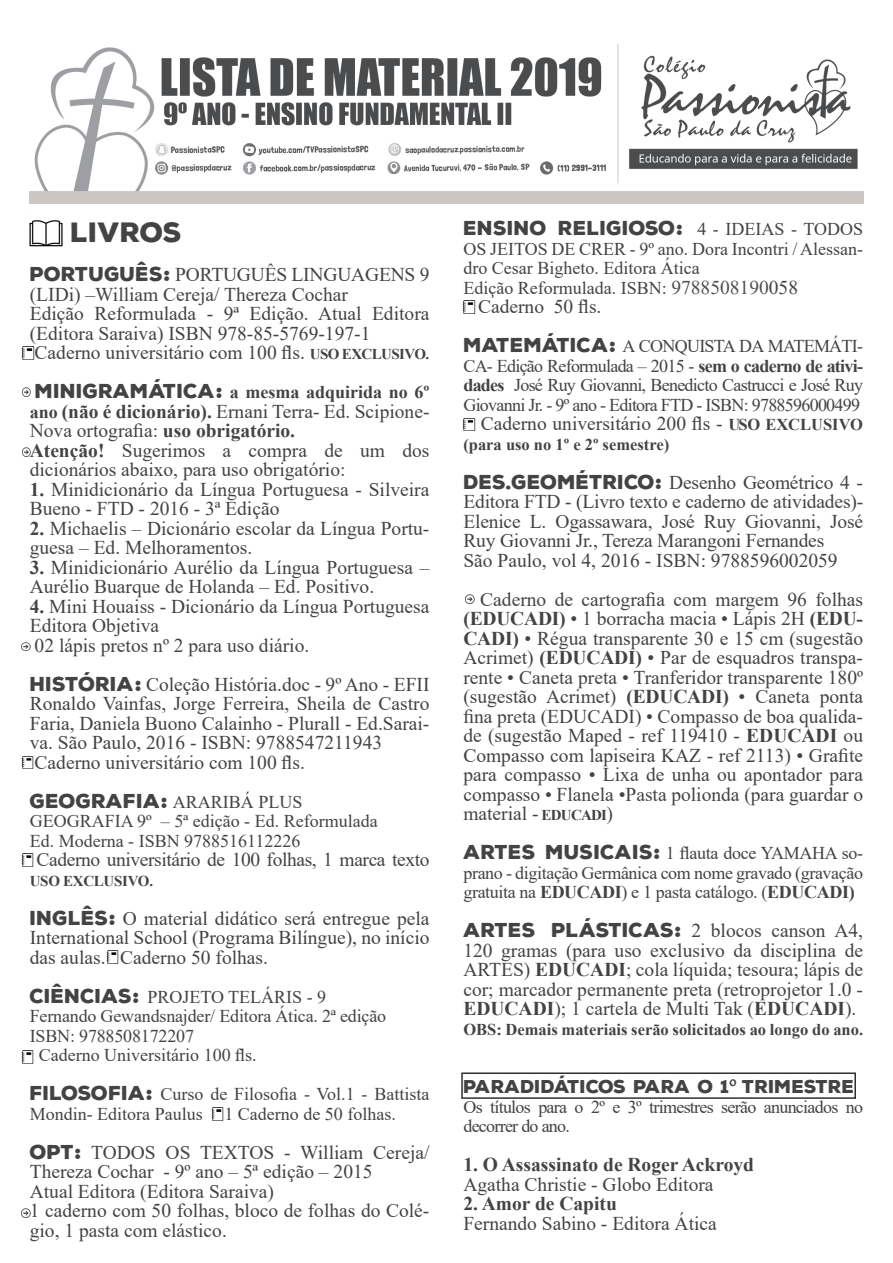
<style>
.page{position:relative;width:893px;height:1263px;background:#fff}
.page>*{position:absolute;margin:0;border:0;box-sizing:border-box;transform-origin:0 0}
.t1{font:900 27px "Nexa Rust Sans";color:#424345}
.t2{font:19.5px/19.5px "Times New Roman";color:#424345}
.t3{font:19.5px/19.5px "Times New Roman";color:#414243;text-align:justify}
.t4{font:19.5px "Times New Roman";letter-spacing:-.02em;color:#424345}
.t5{font:700 19.5px "Times New Roman";color:#424345}
.t6{font:900 19.5px "Nexa Rust Sans";color:#424345}
.t7{font:18px/19.5px "Times New Roman";color:#424345}
.t8{font:18px/19.5px "Times New Roman";letter-spacing:-.04em;color:#424345}
.t9{font:700 18px "Times New Roman";color:#424345}
.t10{font:900 18px "Nexa Rust Sans";color:#424345}
.t11{font:700 16.5px "Times New Roman";color:#424345}
.t12{font:700 15px "Times New Roman";letter-spacing:-.02em;color:#424345}
.s1{font-family:"Nexa Rust Sans";font-weight:900}
.s2{font-family:"Matiz"}
.s3{color:#414243}
.s4{font-weight:700;font-size:15px}
.s5{font-family:"Nexa Rust Sans";font-weight:900;font-size:19.5px}
.s6{font-family:"Matiz";font-weight:400;font-size:19.5px}
.s7{font-weight:700;font-size:18px}
.s8{font-weight:700}
.s9{font-family:"Matiz";font-size:19.5px}
.s10{font-family:"Nexa Rust Sans";font-weight:900;color:#424345}
.s11{font-family:"Matiz";color:#424345}
.s12{color:#424345}
.s13{font-family:"Matiz";font-weight:400}
.s14{font-family:"Times New Roman";font-weight:400;font-size:18px}
.s15{font-size:19.5px;color:#525051}
.s16{font-size:19.5px}
.s17{font-weight:700;font-size:16.5px}
.s18{font-weight:700;color:#414243}
.s19{font-family:"Albertus";font-weight:500}
</style>
<div class="page">
<img style="left:30px;top:44px;width:833px;height:160px">
<img style="left:29px;top:220px;width:34px;height:27px">
<svg style="left:22px;top:347px;width:12px;height:13px"></svg>
<svg style="left:21px;top:756px;width:13px;height:13px"></svg>
<svg style="left:21px;top:853px;width:13px;height:13px"></svg>
<svg style="left:21px;top:1051px;width:13px;height:13px"></svg>
<svg style="left:22px;top:1209px;width:8px;height:9px"></svg>
<svg style="left:22px;top:447px;width:9px;height:9px"></svg>
<svg style="left:22px;top:388px;width:9px;height:8px"></svg>
<svg style="left:463px;top:301px;width:12px;height:13px"></svg>
<svg style="left:462px;top:418px;width:13px;height:13px"></svg>
<svg style="left:465px;top:595px;width:9px;height:8px"></svg>
<div style="left:461px;top:1072px;width:395px;height:27px;border:2px solid #2e2f2e"></div>
<svg style="left:106px;top:950px;width:13px;height:13px"></svg>
<svg style="left:211px;top:1107px;width:13px;height:13px"></svg>
<svg style="left:22px;top:642px;width:8px;height:9px"></svg>
<p class="t1" style="left:71px;top:214px;width:113px">LIVROS</p>
<p class="t2" style="left:30px;top:264px;width:401px"><span class="s1">PORTUGUÊS</span><span class="s2">:</span> PORTUGUÊS LINGUAGENS 9</p>
<p class="t2" style="left:30px;top:284px;width:320px">(LIDi) –William Cereja/ Thereza Cochar</p>
<p class="t2" style="left:30px;top:303px;width:401px">Edição Reformulada <span class="s3">- 9ª Edição.</span> Atual Editora (Editora Saraiva) <span class="s3">ISBN 978-85-5769-197-1</span></p>
<p class="t2" style="left:35px;top:342px;width:396px">Caderno universitário com 100 fls. <span class="s4">USO EXCLUSIVO.</span></p>
<p class="t9" style="left:35px;top:379px;width:396px"><span class="s5">MINIGRAMÁTICA</span><span class="s6">:</span> a mesma adquirida no 6º</p>
<p class="t2" style="left:30px;top:401px;width:401px"><span class="s7">ano</span> <span class="s8">(não é dicionário).</span> Ernani Terra- Ed. Scipione-<br>Nova ortografia: <span class="s8">uso obrigatório.</span></p>
<p class="t2" style="left:30px;top:440px;width:401px"><span class="s8">Atenção!</span> Sugerimos a compra de um dos dicionários abaixo, para uso obrigatório:</p>
<p class="t2" style="left:30px;top:479px;width:401px"><span class="s8">1.</span> Minidicionário da Língua Portuguesa - Silveira<br>Bueno - FTD - 2016 - 3ª Edição</p>
<p class="t2" style="left:30px;top:518px;width:401px"><span class="s8">2.</span> Michaelis – Dicionário escolar da Língua Portu&shy;guesa – Ed. Melhoramentos.</p>
<p class="t2" style="left:30px;top:557px;width:401px"><span class="s8">3.</span> Minidicionário Aurélio da Língua Portuguesa –<br>Aurélio Buarque de Holanda – Ed. Positivo.</p>
<p class="t2" style="left:30px;top:596px;width:401px"><span class="s8">4.</span> Mini Houaiss - Dicionário da Língua Portuguesa</p>
<p class="t2" style="left:30px;top:615px;width:131px">Editora Objetiva</p>
<p class="t2" style="left:35px;top:635px;width:276px">02 lápis pretos nº 2 para uso diário.</p>
<p class="t2" style="left:30px;top:674px;width:401px"><span class="s1">HISTÓRIA</span><span class="s2">:</span> Coleção História.doc - 9º Ano - EFII</p>
<p class="t2" style="left:30px;top:693px;width:401px;text-align:justify">Ronaldo Vainfas, Jorge Ferreira, Sheila de Castro Faria, Daniela Buono Calainho - Plurall - Ed.Sarai&shy;va. São Paulo, 2016 - ISBN: 9788547211943</p>
<p class="t2" style="left:35px;top:752px;width:272px">Caderno universitário com 100 fls.</p>
<p class="t7" style="left:30px;top:791px;width:274px"><span class="s5">GEOGRAFIA</span><span class="s9">:</span> ARARIBÁ PLUS</p>
<p class="t7" style="left:30px;top:811px;width:350px">GEOGRAFIA 9º – 5ª edição - Ed. Reformulada</p>
<p class="t7" style="left:30px;top:830px;width:272px">Ed. Moderna - ISBN 9788516112226</p>
<p class="t4" style="left:37px;top:846px;width:394px">Caderno universitário de 100 folhas, 1 marca texto</p>
<p class="t12" style="left:30px;top:870px;width:125px">USO EXCLUSIVO.</p>
<p class="t3" style="left:30px;top:908px;width:401px"><span class="s10">INGLÊS</span><span class="s11">:</span> O material didático será entregue pela International School (Programa Bilíngue), no início das aulas. <span class="s12">Caderno 50 folhas.</span></p>
<p class="t7" style="left:30px;top:986px;width:298px"><span class="s5">CIÊNCIAS</span><span class="s9">:</span> PROJETO TELÁRIS - 9</p>
<p class="t7" style="left:30px;top:1006px;width:358px">Fernando Gewandsnajder/ Editora Ática. 2ª edição</p>
<p class="t7" style="left:30px;top:1025px;width:166px">ISBN: 9788508172207</p>
<p class="t7" style="left:39px;top:1045px;width:219px">Caderno Universitário 100 fls.</p>
<p class="t7" style="left:30px;top:1084px;width:401px"><span class="s5">FILOSOFIA</span><span class="s9">:</span> Curso de Filosofia - Vol.1 - Battista<br>Mondin- Editora Paulus 1 Caderno de 50 folhas.</p>
<p class="t2" style="left:30px;top:1142px;width:401px"><span class="s1">OPT</span><span class="s2">:</span> TODOS OS TEXTOS - William Cereja/<br>Thereza Cochar - 9º ano – 5ª edição – 2015</p>
<p class="t2" style="left:30px;top:1181px;width:246px">Atual Editora (Editora Saraiva)</p>
<p class="t2" style="left:30px;top:1200px;width:401px">1 caderno com 50 folhas, bloco de folhas do Colé&shy;gio, 1 pasta com elástico.</p>
<p class="t6" style="left:463px;top:215px;width:401px">ENSINO RELIGIOSO<span class="s13">:</span> <span class="s14">4 - IDEIAS - TODOS</span></p>
<p class="t7" style="left:463px;top:238px;width:401px">OS JEITOS DE CRER - 9º ano. Dora Incontri / Alessan&shy;dro Cesar Bigheto. Editora Ática</p>
<p class="t7" style="left:463px;top:277px;width:336px">Edição Reformulada. ISBN: <span class="s15">9788508190</span><span class="s16">058</span></p>
<p class="t2" style="left:478px;top:296px;width:125px">Caderno 50 fls.</p>
<p class="t7" style="left:463px;top:336px;width:401px;text-align:justify"><span class="s5">MATEMÁTICA</span><span class="s9">:</span> A CONQUISTA DA MATEMÁTI-CA- Edição Reformulada – 2015 - <span class="s8">sem o caderno de ativi&shy;dades</span> José Ruy Giovanni, Benedicto Castrucci e José Ruy Giovanni Jr. - 9º ano - Editora FTD - ISBN: 9788596000499</p>
<p class="t2" style="left:481px;top:413px;width:384px">Caderno universitário 200 fls - <span class="s17">USO EXCLUSIVO</span></p>
<p class="t11" style="left:463px;top:432px;width:207px">(para uso no 1º e 2º semestre)</p>
<p class="t2" style="left:463px;top:472px;width:401px;text-align:justify"><span class="s1">DES.GEOMÉTRICO</span><span class="s2">:</span> Desenho Geométrico 4 - Editora FTD - (Livro texto e caderno de atividades)- Elenice L. Ogassawara, José Ruy Giovanni, José Ruy Giovanni Jr., Tereza Marangoni Fernandes</p>
<p class="t2" style="left:463px;top:550px;width:376px">São Paulo, vol 4, 2016 - ISBN: 9788596002059</p>
<p class="t2" style="left:463px;top:589px;width:401px;text-align:justify;text-indent:17px">Caderno de cartografia com margem 96 folhas <span class="s8">(EDUCADI)</span> • 1 borracha macia • Lápis 2H <span class="s8">(EDU-CADI)</span> • Régua transparente 30 e 15 cm (sugestão Acrimet) <span class="s8">(EDUCADI)</span> • Par de esquadros transpa&shy;rente • Caneta preta • Tranferidor transparente 180º (sugestão Acrimet) <span class="s8">(EDUCADI)</span> • Caneta ponta fina preta (EDUCADI) • Compasso de boa qualida&shy;de <span class="s3">(sugestão Maped - ref 119410 -</span> <span class="s18">EDUCADI</span> <span class="s3">ou Compasso com lapiseira KAZ - ref 2113)</span> • Grafite para compasso • Lixa de unha ou apontador para compasso • Flanela •Pasta polionda (para guardar o material - <span class="s4">EDUCADI</span>)</p>
<p class="t7" style="left:463px;top:843px;width:401px;text-align:justify"><span class="s5">ARTES MUSICAIS</span><span class="s9">:</span> 1 flauta doce YAMAHA so&shy;prano - digitação Germânica com nome gravado (gravação gratuita na <span class="s8">EDUCADI</span>) e 1 pasta catálogo. (<span class="s8">EDUCADI)</span></p>
<p class="t2" style="left:463px;top:920px;width:401px;text-align:justify"><span class="s1">ARTES PLÁSTICAS</span><span class="s2">:</span> 2 blocos canson A4, 120 gramas (para uso exclusivo da disciplina de ARTES) <span class="s8">EDUCADI</span>; cola líquida; tesoura; lápis de cor; marcador permanente preta (retroprojetor 1.0 - <span class="s8">EDUCADI</span>); 1 cartela de Multi Tak (<span class="s8">EDUCADI</span>).</p>
<p class="t11" style="left:463px;top:1017px;width:401px">OBS: Demais materiais serão solicitados ao longo do ano.</p>
<p class="t10" style="left:463px;top:1075px;width:392px">PARADIDÁTICOS PARA O 1<span class="s19">º</span> TRIMESTRE</p>
<p class="t8" style="left:463px;top:1096px;width:401px">Os títulos para o 2º e 3º trimestres serão anunciados no decorrer do ano.</p>
<p class="t5" style="left:463px;top:1151px;width:292px">1. O Assassinato de Roger Ackroyd</p>
<p class="t2" style="left:463px;top:1174px;width:252px">Agatha Christie - Globo Editora</p>
<p class="t5" style="left:463px;top:1190px;width:155px">2. Amor de Capitu</p>
<p class="t2" style="left:463px;top:1213px;width:255px">Fernando Sabino - Editora Ática</p>
</div>
